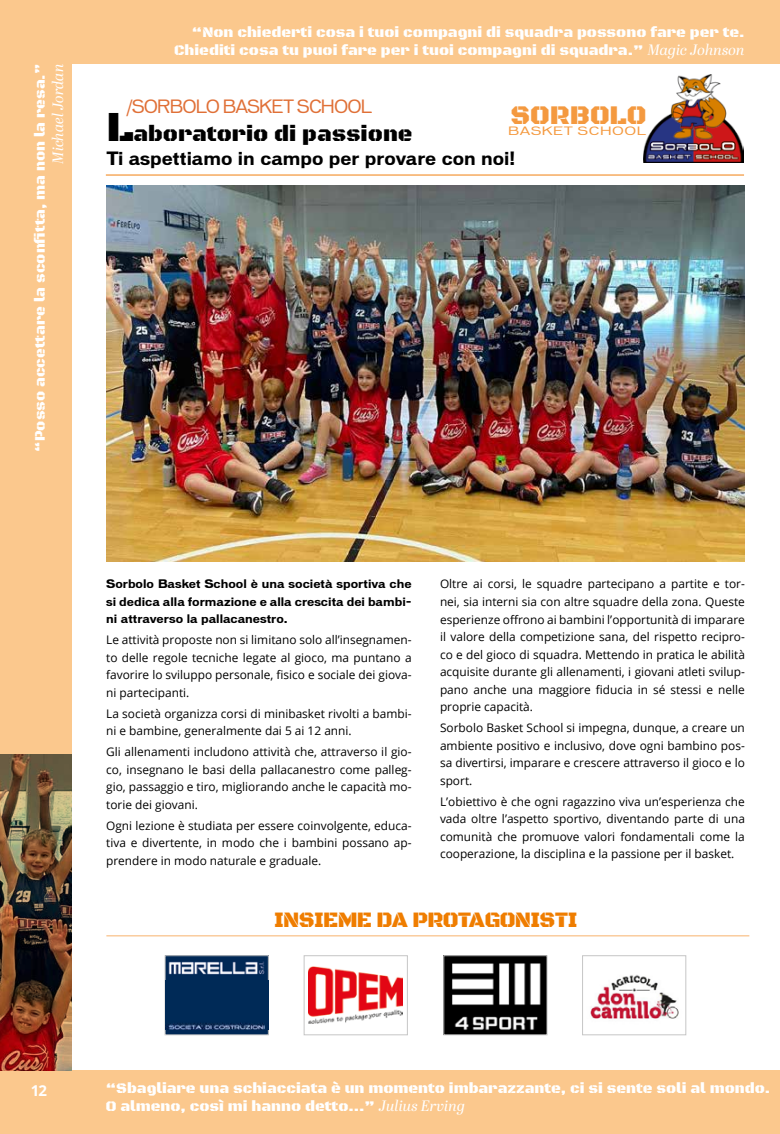
<style>
.page{position:relative;width:780px;height:1134px;background:#fff}
.page>*{position:absolute;margin:0;border:0;box-sizing:border-box;transform-origin:0 0}
.t1{font:27.5px "Black Ops One";color:#f4993f}
.t2{font:22.5px "Black Ops One";letter-spacing:-.03em;color:#ef7d00}
.t3{font:22.5px "Black Ops One";color:#000}
.t4{font:700 17.5px "Vonnes";color:#000}
.t5{font:17.5px "Vonnes";letter-spacing:-.05em;color:#e07037;scale:.95 1}
.t6{font:15px/18px "Black Ops One";color:#fff}
.t7{font:italic 15px "Abril Display";letter-spacing:-.005em;color:#fff}
.t8{font:700 15px "Open Sans";color:#fff}
.t9{font:11.88px/17.5px "Open Sans";color:#000;text-align:justify}
.t10{font:700 11.25px/17.5px "Vonnes";color:#000;text-align:justify}
.t11{font:11px "Vonnes";letter-spacing:.04em;color:#f4993f;scale:1.25 1}
.s1{font-family:"Abril Display";font-style:italic}
.s2{font-size:43.75px}
</style>
<div class="page">
<div style="left:0;top:0;width:72px;height:1134px;background:#fbc88d"></div>
<div style="left:0;top:1070px;width:780px;height:64px;background:#fbc88d"></div>
<div style="left:0;top:0;width:780px;height:64px;background:#fbc88d"></div>
<hr style="left:106px;top:935px;width:643px;height:1px;background:#fac28a">
<hr style="left:106px;top:174px;width:638px;height:2px;background:#f4993f">
<img style="left:106px;top:186px;width:638px;height:376px">
<img style="left:643px;top:74px;width:100px;height:88px">
<img style="left:0;top:755px;width:72px;height:315px">
<img style="left:308px;top:967px;width:95px;height:57px">
<div style="left:304px;top:956px;width:103px;height:79px;border:1px solid #c6c6c6"></div>
<img style="left:167px;top:958px;width:99px;height:75px">
<img style="left:165px;top:981px;width:103px;height:48px">
<img style="left:445px;top:958px;width:100px;height:75px">
<img style="left:590px;top:975px;width:89px;height:44px">
<div style="left:582px;top:956px;width:103px;height:79px;border:1px solid #c6c6c6"></div>
<p class="t6" style="left:32px;top:452px;width:389px;rotate:-90deg">“Posso accettare la sconfitta, ma non la resa.”</p>
<p class="t7" style="left:47px;top:164px;width:101px;rotate:-90deg">Michael Jordan</p>
<p class="t6" style="left:174px;top:23px;width:572px;text-align:right">“Non chiederti cosa i tuoi compagni di squadra possono fare per te.<br>Chiediti cosa tu puoi fare per i tuoi compagni di squadra.” <span class="s1">Magic Johnson</span></p>
<h3 class="t5" style="left:126px;top:96px;width:260px">/SORBOLO BASKET SCHOOL</h3>
<h2 class="t3" style="left:106px;top:121px;width:308px"><span class="s2">L</span>aboratorio di passione</h2>
<h3 class="t4" style="left:106px;top:148px;width:410px">Ti aspettiamo in campo per provare con noi!</h3>
<h1 class="t1" style="left:510px;top:99px;width:137px">SORBOLO</h1>
<p class="t11" style="left:508px;top:124px;width:112px">BASKET SCHOOL</p>
<p class="t10" style="left:106px;top:575px;width:307px">Sorbolo Basket School è una società sportiva che si dedica alla formazione e alla crescita dei bambi&shy;ni attraverso la pallacanestro.</p>
<p class="t9" style="left:106px;top:631px;width:307px">Le attività proposte non si limitano solo all’insegnamen&shy;to delle regole tecniche legate al gioco, ma puntano a favorire lo sviluppo personale, fisico e sociale dei giova&shy;ni partecipanti.</p>
<p class="t9" style="left:106px;top:704px;width:307px">La società organizza corsi di minibasket rivolti a bambi&shy;ni e bambine, generalmente dai 5 ai 12 anni.</p>
<p class="t9" style="left:106px;top:743px;width:307px">Gli allenamenti includono attività che, attraverso il gio&shy;co, insegnano le basi della pallacanestro come palleg&shy;gio, passaggio e tiro, migliorando anche le capacità mo&shy;torie dei giovani.</p>
<p class="t9" style="left:106px;top:816px;width:307px">Ogni lezione è studiata per essere coinvolgente, educa&shy;tiva e divertente, in modo che i bambini possano ap&shy;prendere in modo naturale e graduale.</p>
<p class="t9" style="left:440px;top:575px;width:306px">Oltre ai corsi, le squadre partecipano a partite e tor&shy;nei, sia interni sia con altre squadre della zona. Queste esperienze offrono ai bambini l’opportunità di imparare il valore della competizione sana, del rispetto recipro&shy;co e del gioco di squadra. Mettendo in pratica le abilità acquisite durante gli allenamenti, i giovani atleti svilup&shy;pano anche una maggiore fiducia in sé stessi e nelle proprie capacità.</p>
<p class="t9" style="left:440px;top:719px;width:306px">Sorbolo Basket School si impegna, dunque, a creare un ambiente positivo e inclusivo, dove ogni bambino pos&shy;sa divertirsi, imparare e crescere attraverso il gioco e lo sport.</p>
<p class="t9" style="left:440px;top:792px;width:306px">L’obiettivo è che ogni ragazzino viva un’esperienza che vada oltre l’aspetto sportivo, diventando parte di una comunità che promuove valori fondamentali come la cooperazione, la disciplina e la passione per il basket.</p>
<h2 class="t2" style="left:274px;top:906px;width:305px">INSIEME DA PROTAGONISTI</h2>
<p class="t8" style="left:31px;top:1080px;width:18px">12</p>
<p class="t6" style="left:106px;top:1079px;width:666px">“Sbagliare una schiacciata è un momento imbarazzante, ci si sente soli al mondo.<br>O almeno, così mi hanno detto...” <span class="s1">Julius Erving</span></p>
</div>
